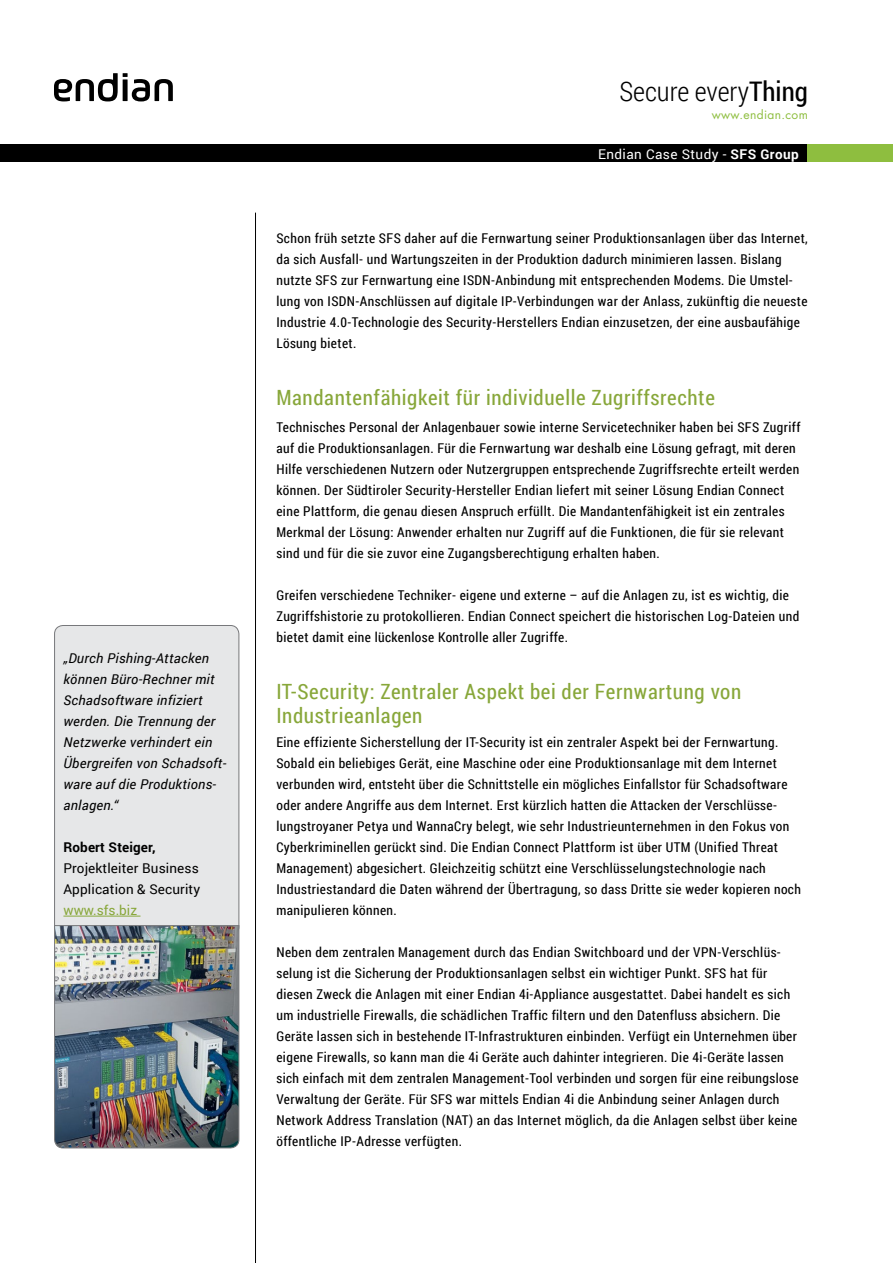
<style>
.page{position:relative;width:893px;height:1263px;background:#fff}
.page>*{position:absolute;margin:0;border:0;box-sizing:border-box;transform-origin:0 0}
.t1{font:300 27px "Roboto Condensed";color:#000}
.t2{font:21px/24px "Roboto Condensed";letter-spacing:.03em;color:#88a73a}
.t3{font:13.5px/21px "Roboto Condensed";letter-spacing:.03em;color:#000}
.t4{font:italic 13.5px/21px "Roboto";letter-spacing:.02em;color:#000}
.t5{font:13.5px/21px "Roboto";letter-spacing:.01em;color:#000}
.t6{font:13.5px "Roboto";letter-spacing:.03em;color:#fff}
.t7{font:700 13.5px "Roboto";letter-spacing:.01em;color:#000}
.t8{font:13.5px "Roboto";color:#88a73a}
.t9{font:12px "Futura Std";letter-spacing:.03em;color:#8ebe3f}
.s1{font-weight:400}
.s2{font-weight:700}
</style>
<div class="page">
<div style="left:0;top:144px;width:893px;height:17px;background:#000"></div>
<div style="left:808px;top:144px;width:85px;height:17px;background:#8ebe3f"></div>
<svg style="left:54px;top:73px;width:119px;height:28px"></svg>
<hr style="left:255px;top:213px;width:1px;height:1050px;background:#000">
<div style="left:55px;top:625px;width:184px;height:310px;background:#e6e7e8;border-radius:9px"></div>
<hr style="left:63px;top:916px;width:77px;height:1px;background:#88a73a">
<div style="left:54px;top:625px;width:185px;height:310px;border:1px solid #77787b;border-radius:9px"></div>
<img style="left:54px;top:925px;width:186px;height:224px">
<p class="t4" style="left:63px;top:647px;width:164px">„Durch Pishing-Attacken können Büro-Rechner mit<br>Schadsoftware infiziert werden. Die Trennung der<br>Netzwerke verhindert ein<br>Übergreifen von Schadsoft&shy;ware auf die Produktions&shy;anlagen.“</p>
<p class="t7" style="left:63px;top:838px;width:94px">Robert Steiger,</p>
<p class="t5" style="left:63px;top:857px;width:138px">Projektleiter Business<br>Application &amp; Security</p>
<p class="t8" style="left:63px;top:901px;width:75px">www.sfs.biz</p>
<h1 class="t1" style="left:619px;top:73px;width:190px">Secure every<span class="s1">Thing</span></h1>
<p class="t9" style="left:712px;top:107px;width:98px">www.endian.com</p>
<p class="t6" style="left:598px;top:145px;width:202px">Endian Case Study - <span class="s2">SFS Group</span></p>
<p class="t3" style="left:276px;top:227px;width:533px">Schon früh setzte SFS daher auf die Fernwartung seiner Produktionsanlagen über das Internet, da sich Ausfall- und Wartungszeiten in der Produktion dadurch minimieren lassen. Bislang nutzte SFS zur Fernwartung eine ISDN-Anbindung mit entsprechenden Modems. Die Umstel&shy;lung von ISDN-Anschlüssen auf digitale IP-Verbindungen war der Anlass, zukünftig die neueste Industrie 4.0-Technologie des Security-Herstellers Endian einzusetzen, der eine ausbaufähige Lösung bietet.</p>
<h2 class="t2" style="left:276px;top:385px;width:440px">Mandantenfähigkeit für individuelle Zugriffsrechte</h2>
<p class="t3" style="left:276px;top:416px;width:526px">Technisches Personal der Anlagenbauer sowie interne Servicetechniker haben bei SFS Zugriff auf die Produktionsanlagen. Für die Fernwartung war deshalb eine Lösung gefragt, mit deren Hilfe verschiedenen Nutzern oder Nutzergruppen entsprechende Zugriffsrechte erteilt werden können. Der Südtiroler Security-Hersteller Endian liefert mit seiner Lösung Endian Connect eine Plattform, die genau diesen Anspruch erfüllt. Die Mandantenfähigkeit ist ein zentrales Merkmal der Lösung: Anwender erhalten nur Zugriff auf die Funktionen, die für sie relevant sind und für die sie zuvor eine Zugangsberechtigung erhalten haben.</p>
<p class="t3" style="left:276px;top:584px;width:524px">Greifen verschiedene Techniker- eigene und externe – auf die Anlagen zu, ist es wichtig, die<br>Zugriffshistorie zu protokollieren. Endian Connect speichert die historischen Log-Dateien und bietet damit eine lückenlose Kontrolle aller Zugriffe.</p>
<h2 class="t2" style="left:276px;top:679px;width:466px">IT-Security: Zentraler Aspekt bei der Fernwartung von<br>Industrieanlagen</h2>
<p class="t3" style="left:276px;top:731px;width:526px">Eine effiziente Sicherstellung der IT-Security ist ein zentraler Aspekt bei der Fernwartung.<br>Sobald ein beliebiges Gerät, eine Maschine oder eine Produktionsanlage mit dem Internet verbunden wird, entsteht über die Schnittstelle ein mögliches Einfallstor für Schadsoftware oder andere Angriffe aus dem Internet. Erst kürzlich hatten die Attacken der Verschlüsse&shy;lungstroyaner Petya und WannaCry belegt, wie sehr Industrieunternehmen in den Fokus von Cyberkriminellen gerückt sind. Die Endian Connect Plattform ist über UTM (Unified Threat Management) abgesichert. Gleichzeitig schützt eine Verschlüsselungstechnologie nach Industriestandard die Daten während der Übertragung, so dass Dritte sie weder kopieren noch manipulieren können.</p>
<p class="t3" style="left:276px;top:941px;width:524px">Neben dem zentralen Management durch das Endian Switchboard und der VPN-Verschlüs&shy;selung ist die Sicherung der Produktionsanlagen selbst ein wichtiger Punkt. SFS hat für diesen Zweck die Anlagen mit einer Endian 4i-Appliance ausgestattet. Dabei handelt es sich um industrielle Firewalls, die schädlichen Traffic filtern und den Datenfluss absichern. Die Geräte lassen sich in bestehende IT-Infrastrukturen einbinden. Verfügt ein Unternehmen über eigene Firewalls, so kann man die 4i Geräte auch dahinter integrieren. Die 4i-Geräte lassen sich einfach mit dem zentralen Management-Tool verbinden und sorgen für eine reibungslose Verwaltung der Geräte. Für SFS war mittels Endian 4i die Anbindung seiner Anlagen durch Network Address Translation (NAT) an das Internet möglich, da die Anlagen selbst über keine öffentliche IP-Adresse verfügten.</p>
</div>
